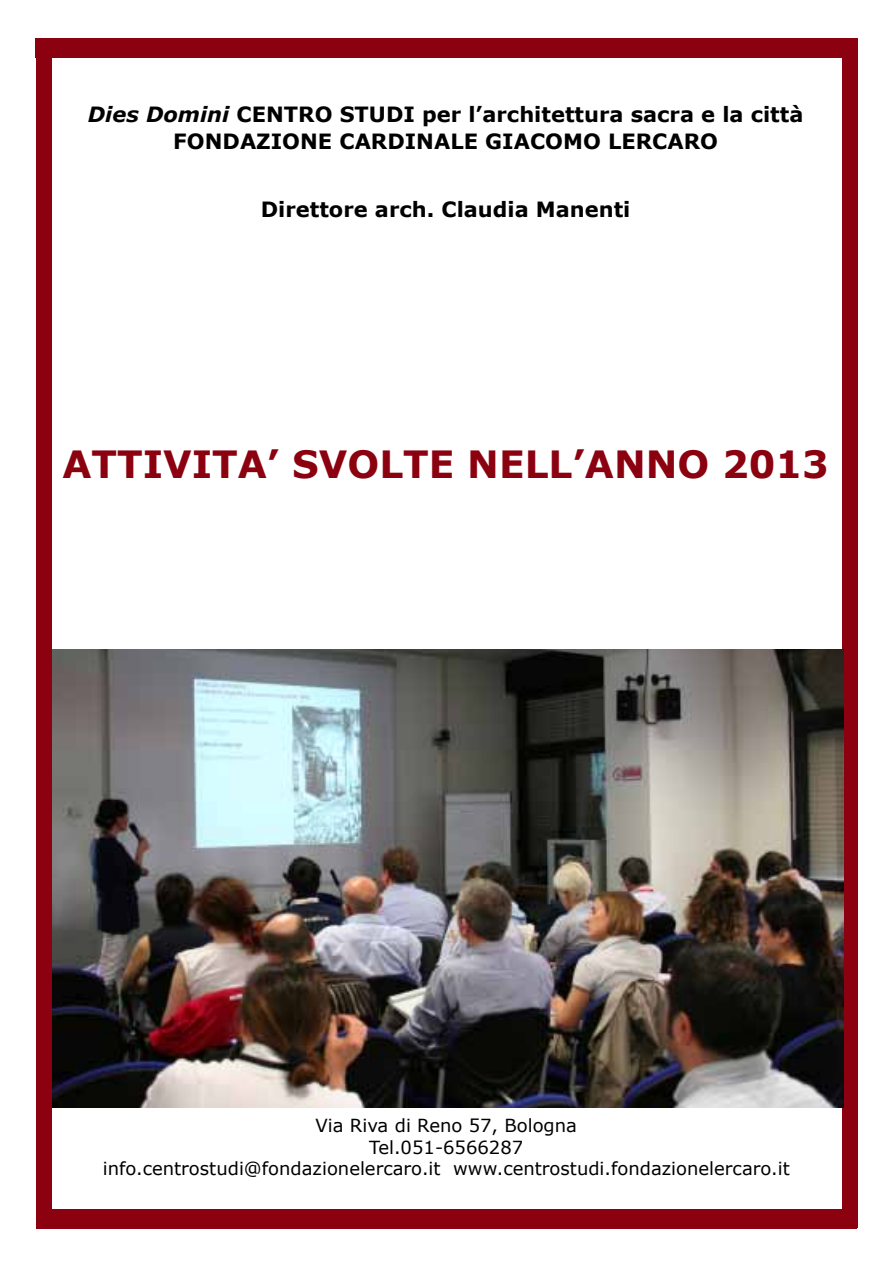
<style>
.page{position:relative;width:893px;height:1263px;background:#fff}
.page>*{position:absolute;margin:0;border:0;box-sizing:border-box;transform-origin:0 0}
.t1{font:700 37.5px "Verdana";color:#8b010f}
.t2{font:700 21px/27px "Verdana";color:#000;text-align:center}
.t3{font:18px/21.6px "Verdana";color:#000;text-align:center}
.s1{font-style:italic}
</style>
<div class="page">
<div style="left:36px;top:38px;width:822px;height:19px;background:#8b010f"></div>
<div style="left:36px;top:40px;width:16px;height:1188px;background:#8b010f"></div>
<div style="left:842px;top:41px;width:16px;height:1187px;background:#8b010f"></div>
<div style="left:36px;top:1209px;width:821px;height:20px;background:#8b010f"></div>
<img style="left:52px;top:649px;width:791px;height:459px">
<p class="t2" style="left:88px;top:100px;width:717px"><span class="s1">Dies Domini</span> CENTRO STUDI per l’architettura sacra e la città<br>FONDAZIONE CARDINALE GIACOMO LERCARO</p>
<p class="t2" style="left:261px;top:196px;width:371px">Direttore arch. Claudia Manenti</p>
<h1 class="t1" style="left:62px;top:438px;width:768px">ATTIVITA’ SVOLTE NELL’ANNO 2013</h1>
<p class="t3" style="left:103px;top:1115px;width:688px">Via Riva di Reno 57, Bologna<br>Tel.051-6566287<br>info.centrostudi@fondazionelercaro.it www.centrostudi.fondazionelercaro.it</p>
</div>
